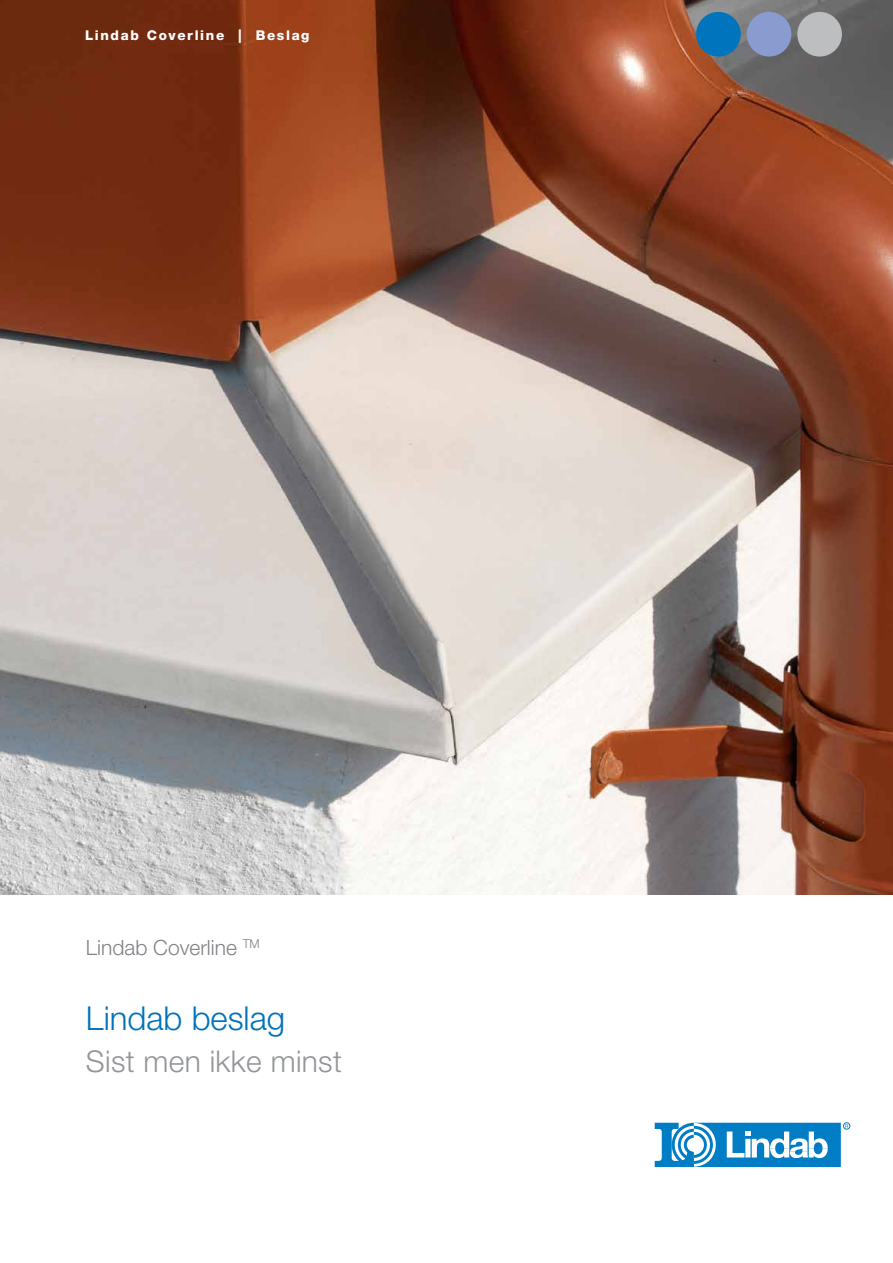
<style>
.page{position:relative;width:893px;height:1263px;background:#fff}
.page>*{position:absolute;margin:0;border:0;box-sizing:border-box;transform-origin:0 0}
.t1{font:300 33px "Helvetica Neue";color:#0072bb}
.t2{font:300 30px "Helvetica Neue";letter-spacing:.01em;color:#939598}
.t3{font:300 21px "Helvetica Neue";color:#808285}
.t4{font:800 13.5px "Helvetica Neue";letter-spacing:.12em;color:#fff}
</style>
<div class="page">
<img style="left:0;top:0;width:893px;height:894px">
<div style="left:843px;top:1123px;width:7px;height:6px;border:1px solid #007dc5;border-radius:50%"></div>
<svg style="left:655px;top:1123px;width:193px;height:44px"></svg>
<div style="left:696px;top:12px;width:45px;height:45px;background:#0075be;border-radius:50%"></div>
<div style="left:747px;top:12px;width:44px;height:45px;background:#899bcf;border-radius:50%"></div>
<div style="left:797px;top:12px;width:45px;height:45px;background:#bcbec0;border-radius:50%"></div>
<p class="t4" style="left:85px;top:27px;width:226px">Lindab Coverline | Beslag</p>
<h3 class="t3" style="left:86px;top:934px;width:175px">Lindab Coverline <sup>TM</sup></h3>
<h1 class="t1" style="left:86px;top:998px;width:201px">Lindab beslag</h1>
<h2 class="t2" style="left:86px;top:1043px;width:257px">Sist men ikke minst</h2>
</div>
